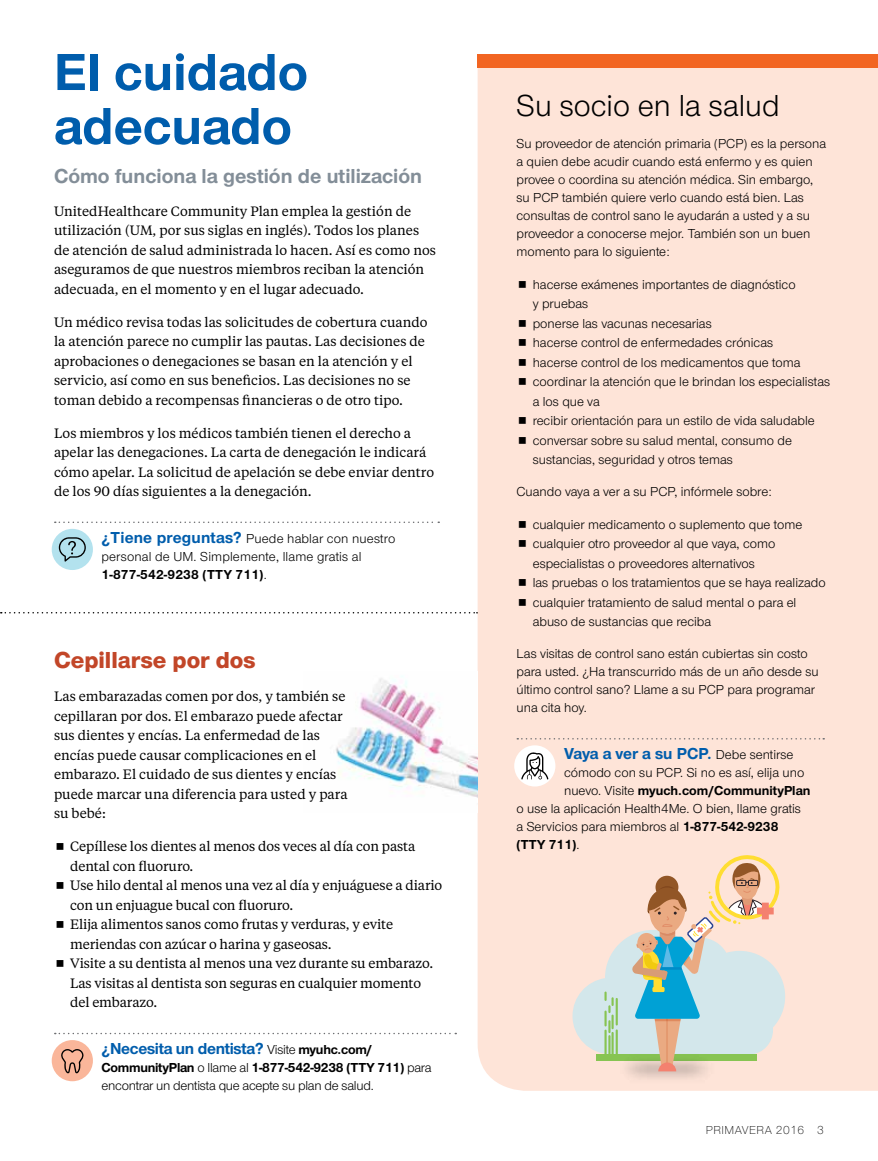
<style>
.page{position:relative;width:878px;height:1161px;background:#fff}
.page>*{position:absolute;margin:0;border:0;box-sizing:border-box;transform-origin:0 0}
.t1{font:700 54px/54px "UHC Sans";color:#005dac}
.t2{font:31.5px "UHC Sans";color:#000}
.t3{font:800 24px "UHC Sans";color:#c24628}
.t4{font:700 21px "UHC Sans";color:#838e98}
.t5{font:700 16.5px "UHC Sans";letter-spacing:-.02em;color:#005dac}
.t6{font:700 16.5px "UHC Sans";color:#005dac}
.t7{font:13.5px/19.5px "UHC Serif Text";color:#000}
.t8{font:13.5px/19.5px "UHC Sans";color:#000}
.t9{font:13.5px/18px "UHC Sans";letter-spacing:-.02em;color:#000}
.t10{font:700 13.5px "UHC Sans";color:#000}
.t11{font:300 12px "UHC Sans";letter-spacing:.04em;color:#000}
.s1{font-weight:700;font-size:16.5px;color:#005dac}
.s2{font-weight:700}
.s3{font-weight:400;font-size:13.5px;color:#000}
.s4{font-size:13.5px;color:#000}
.s5{font-weight:400}
</style>
<div class="page">
<svg style="left:55px;top:522px;width:384px;height:1px"></svg>
<div style="left:52px;top:529px;width:41px;height:41px;background:#b3e2ee;border-radius:50%"></div>
<svg style="left:59px;top:537px;width:27px;height:25px"></svg>
<svg style="left:1px;top:612px;width:476px;height:2px"></svg>
<div style="left:477px;top:68px;width:401px;height:1023px;background:#fee4d8"></div>
<div style="left:477px;top:54px;width:401px;height:14px;background:#f26522"></div>
<img style="left:612px;top:1071px;width:108px;height:15px">
<svg style="left:572px;top:853px;width:213px;height:218px;background:#d6d6c9"></svg>
<svg style="left:517px;top:738px;width:307px;height:2px"></svg>
<div style="left:514px;top:745px;width:41px;height:42px;background:#fff;border-radius:50%"></div>
<svg style="left:521px;top:752px;width:27px;height:28px"></svg>
<img style="left:336px;top:676px;width:141px;height:121px">
<svg style="left:55px;top:1033px;width:401px;height:1px"></svg>
<div style="left:52px;top:1040px;width:41px;height:41px;background:#fab69a;border-radius:50%"></div>
<svg style="left:61px;top:1049px;width:23px;height:24px"></svg>
<svg style="left:519px;top:281px;width:7px;height:7px"></svg>
<svg style="left:519px;top:320px;width:7px;height:7px"></svg>
<svg style="left:519px;top:339px;width:7px;height:7px"></svg>
<svg style="left:519px;top:359px;width:7px;height:7px"></svg>
<svg style="left:519px;top:378px;width:7px;height:7px"></svg>
<svg style="left:519px;top:417px;width:7px;height:7px"></svg>
<svg style="left:519px;top:437px;width:7px;height:7px"></svg>
<svg style="left:519px;top:521px;width:7px;height:7px"></svg>
<svg style="left:519px;top:540px;width:7px;height:7px"></svg>
<svg style="left:519px;top:579px;width:7px;height:7px"></svg>
<svg style="left:519px;top:599px;width:7px;height:7px"></svg>
<h1 class="t1" style="left:54px;top:43px;width:255px">El cuidado adecuado</h1>
<h3 class="t4" style="left:54px;top:162px;width:369px">Cómo funciona la gestión de utilización</h3>
<p class="t7" style="left:54px;top:201px;width:383px">UnitedHealthcare Community Plan emplea la gestión de utilización (UM, por sus siglas en inglés). Todos los planes de atención de salud administrada lo hacen. Así es como nos aseguramos de que nuestros miembros reciban la atención adecuada, en el momento y en el lugar adecuado.</p>
<p class="t7" style="left:54px;top:312px;width:375px">Un médico revisa todas las solicitudes de cobertura cuando la atención parece no cumplir las pautas. Las decisiones de aprobaciones o denegaciones se basan en la atención y el servicio, así como en sus beneficios. Las decisiones no se toman debido a recompensas financieras o de otro tipo.</p>
<p class="t7" style="left:54px;top:423px;width:381px">Los miembros y los médicos también tienen el derecho a apelar las denegaciones. La carta de denegación le indicará cómo apelar. La solicitud de apelación se debe enviar dentro de los 90 días siguientes a la denegación.</p>
<p class="t8" style="left:102px;top:529px;width:295px;line-height:18px"><span class="s1">¿Tiene preguntas?</span> Puede hablar con nuestro personal de UM. Simplemente, llame gratis al<br><span class="s2">1-877-542-9238 (TTY 711)</span>.</p>
<h3 class="t3" style="left:54px;top:643px;width:203px">Cepillarse por dos</h3>
<p class="t7" style="left:54px;top:686px;width:295px">Las embarazadas comen por dos, y también se cepillaran por dos. El embarazo puede afectar sus dientes y encías. La enfermedad de las encías puede causar complicaciones en el embarazo. El cuidado de sus dientes y encías puede marcar una diferencia para usted y para su bebé:</p>
<p class="t7" style="left:70px;top:836px;width:373px">Cepíllese los dientes al menos dos veces al día con pasta dental con fluoruro.<br>Use hilo dental al menos una vez al día y enjuáguese a diario con un enjuague bucal con fluoruro.<br>Elija alimentos sanos como frutas y verduras, y evite meriendas con azúcar o harina y gaseosas.<br>Visite a su dentista al menos una vez durante su embarazo.<br>Las visitas al dentista son seguras en cualquier momento del embarazo.</p>
<p class="t5" style="left:102px;top:1037px;width:272px">¿Necesita un dentista? <span class="s3">Visite</span> <span class="s4">myuhc.com/</span></p>
<p class="t9" style="left:102px;top:1058px;width:331px"><span class="s2">CommunityPlan</span> o llame al <span class="s2">1-877-542-9238 (TTY 711)</span> para encontrar un dentista que acepte su plan de salud.</p>
<h2 class="t2" style="left:516px;top:85px;width:265px">Su socio en la salud</h2>
<p class="t8" style="left:516px;top:134px;width:311px;line-height:18px">Su proveedor de atención primaria (PCP) es la persona a quien debe acudir cuando está enfermo y es quien provee o coordina su atención médica. Sin embargo, su PCP también quiere verlo cuando está bien. Las consultas de control sano le ayudarán a usted y a su proveedor a conocerse mejor. También son un buen momento para lo siguiente:</p>
<p class="t8" style="left:532px;top:274px;width:299px">hacerse exámenes importantes de diagnóstico<br>y pruebas<br>ponerse las vacunas necesarias<br>hacerse control de enfermedades crónicas<br>hacerse control de los medicamentos que toma coordinar la atención que le brindan los especialistas a los que va<br>recibir orientación para un estilo de vida saludable conversar sobre su salud mental, consumo de sustancias, seguridad y otros temas</p>
<p class="t8" style="left:516px;top:481px;width:257px">Cuando vaya a ver a su PCP, infórmele sobre:</p>
<p class="t8" style="left:532px;top:514px;width:294px">cualquier medicamento o suplemento que tome cualquier otro proveedor al que vaya, como especialistas o proveedores alternativos<br>las pruebas o los tratamientos que se haya realizado cualquier tratamiento de salud mental o para el abuso de sustancias que reciba</p>
<p class="t8" style="left:516px;top:644px;width:304px;line-height:18px">Las visitas de control sano están cubiertas sin costo para usted. ¿Ha transcurrido más de un año desde su último control sano? Llame a su PCP para programar una cita hoy.</p>
<p class="t6" style="left:564px;top:743px;width:231px">Vaya a ver a su PCP. <span class="s3">Debe sentirse</span></p>
<p class="t8" style="left:564px;top:762px;width:242px">cómodo con su PCP. Si no es así, elija uno</p>
<p class="t10" style="left:564px;top:782px;width:248px"><span class="s5">nuevo. Visite</span> myuch.com/CommunityPlan</p>
<p class="t8" style="left:516px;top:798px;width:286px">o use la aplicación Health4Me. O bien, llame gratis</p>
<p class="t8" style="left:516px;top:816px;width:263px">a Servicios para miembros al <span class="s2">1-877-542-9238</span></p>
<p class="t10" style="left:516px;top:836px;width:64px">(TTY 711)<span class="s5">.</span></p>
<p class="t11" style="left:706px;top:1122px;width:119px">PRIMAVERA 2016 3</p>
</div>
